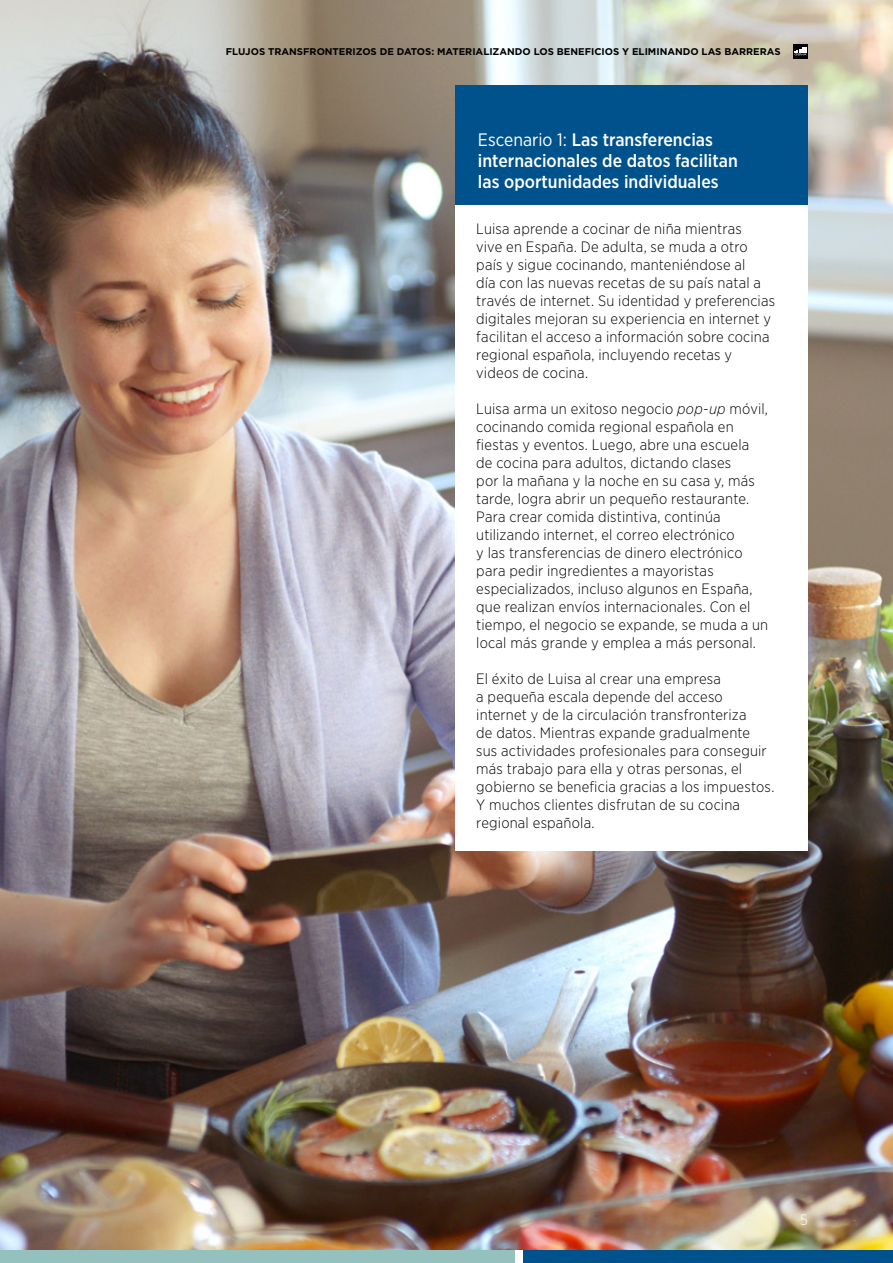
<style>
.page{position:relative;width:893px;height:1263px;background:#fff}
.page>*{position:absolute;margin:0;border:0;box-sizing:border-box;transform-origin:0 0}
.t1{font:500 18px/21px "Gotham Narrow";color:#fff}
.t2{font:300 15px/18px "Gotham Narrow";letter-spacing:.015em;color:#000}
.t3{font:300 15px "Gotham Narrow";color:#fff}
.t4{font:700 9.75px "Gotham";color:#000}
.s1{font-weight:400}
.s2{font-style:italic}
</style>
<div class="page">
<div style="left:0;top:1249px;width:514px;height:14px;background:#94c0be"></div>
<div style="left:523px;top:1249px;width:370px;height:14px;background:#00528d"></div>
<img style="left:0;top:0;width:893px;height:1249px">
<div style="left:455px;top:146px;width:353px;height:704px;background:#fff"></div>
<div style="left:455px;top:85px;width:353px;height:120px;background:#00528d"></div>
<div style="left:793px;top:44px;width:15px;height:15px;background:#000"></div>
<svg style="left:794px;top:51px;width:13px;height:5px"></svg>
<svg style="left:795px;top:47px;width:12px;height:8px"></svg>
<p class="t4" style="left:226px;top:45px;width:556px">FLUJOS TRANSFRONTERIZOS DE DATOS: MATERIALIZANDO LOS BENEFICIOS Y ELIMINANDO LAS BARRERAS</p>
<p class="t1" style="left:478px;top:129px;width:261px"><span class="s1">Escenario 1:</span> Las transferencias internacionales de datos facilitan las oportunidades individuales</p>
<p class="t2" style="left:476px;top:219px;width:300px">Luisa aprende a cocinar de niña mientras<br>vive en España. De adulta, se muda a otro país y sigue cocinando, manteniéndose al<br>día con las nuevas recetas de su país natal a través de internet. Su identidad y preferencias digitales mejoran su experiencia en internet y facilitan el acceso a información sobre cocina regional española, incluyendo recetas y videos de cocina.</p>
<p class="t2" style="left:476px;top:399px;width:293px">Luisa arma un exitoso negocio <span class="s2">pop-up</span> móvil, cocinando comida regional española en fiestas y eventos. Luego, abre una escuela de cocina para adultos, dictando clases<br>por la mañana y la noche en su casa y, más tarde, logra abrir un pequeño restaurante.<br>Para crear comida distintiva, continúa utilizando internet, el correo electrónico<br>y las transferencias de dinero electrónico para pedir ingredientes a mayoristas especializados, incluso algunos en España, que realizan envíos internacionales. Con el tiempo, el negocio se expande, se muda a un local más grande y emplea a más personal.</p>
<p class="t2" style="left:476px;top:669px;width:300px">El éxito de Luisa al crear una empresa<br>a pequeña escala depende del acceso internet y de la circulación transfronteriza<br>de datos. Mientras expande gradualmente sus actividades profesionales para conseguir más trabajo para ella y otras personas, el gobierno se beneficia gracias a los impuestos.<br>Y muchos clientes disfrutan de su cocina regional española.</p>
<p class="t3" style="left:800px;top:1211px;width:9px">5</p>
</div>
